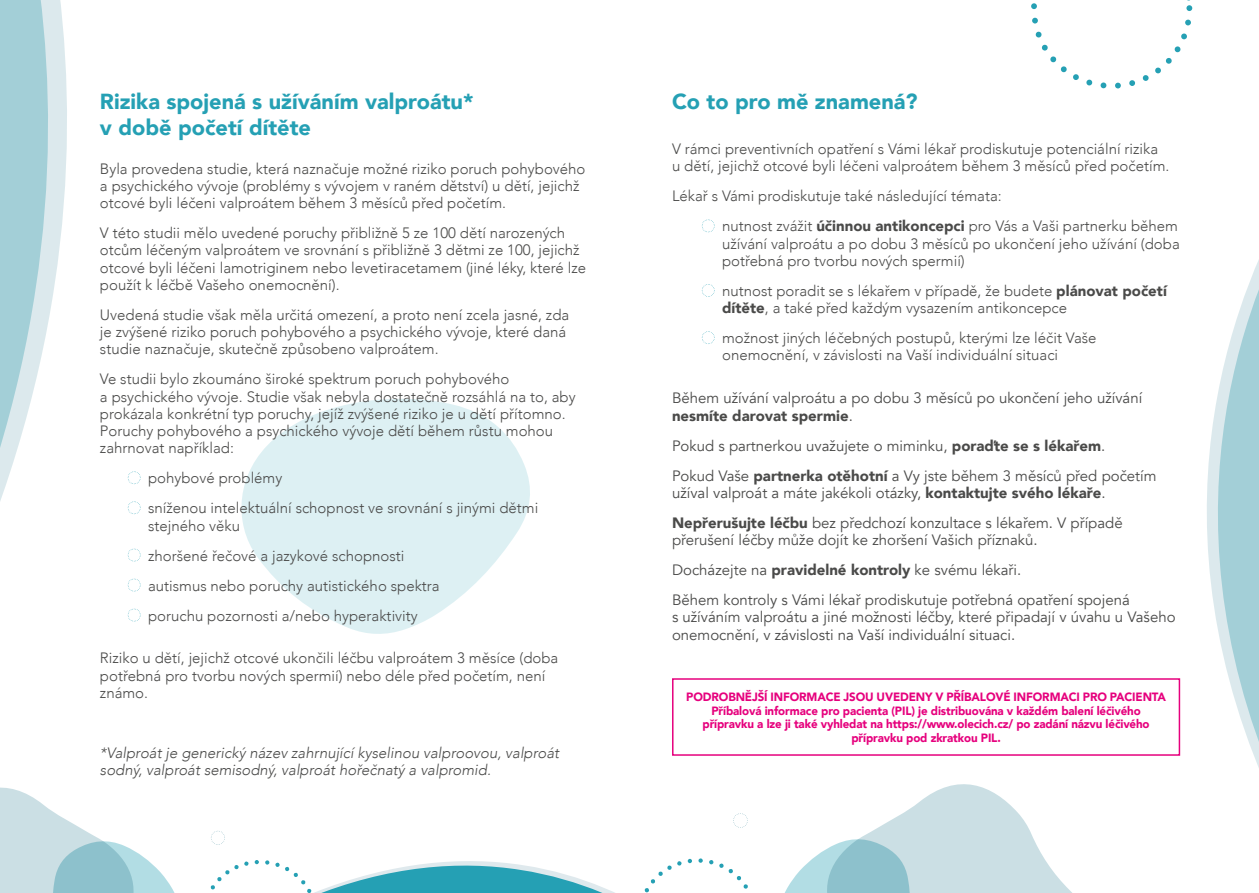
<style>
.page{position:relative;width:1259px;height:893px;background:#fff}
.page>*{position:absolute;margin:0;border:0;box-sizing:border-box;transform-origin:0 0}
.t1{font:900 21.75px/26.1px "Avenir";color:#25a0b4}
.t2{font:300 15px/17.2px "Avenir";color:#4a4a49}
.t3{font:15px/30px "Avenir";color:#4a4a49}
.t4{font:italic 300 15px/17.2px "Avenir";color:#4a4a49}
.t5{font:900 12px/13.5px "Avenir";letter-spacing:-.01em;color:#e6007d;text-align:center;scale:.96 1}
.s1{font-weight:900}
</style>
<div class="page">
<svg style="left:241px;top:399px;width:289px;height:235px;fill:#ddf0f3"></svg>
<svg style="left:0;top:0;width:67px;height:501px"></svg>
<svg style="left:785px;top:784px;width:287px;height:109px"></svg>
<svg style="left:1207px;top:260px;width:52px;height:508px"></svg>
<svg style="left:128px;top:471px;width:13px;height:13px"></svg>
<svg style="left:128px;top:501px;width:13px;height:13px"></svg>
<svg style="left:128px;top:549px;width:13px;height:12px"></svg>
<svg style="left:128px;top:579px;width:13px;height:12px"></svg>
<svg style="left:128px;top:609px;width:13px;height:12px"></svg>
<svg style="left:702px;top:219px;width:12px;height:13px"></svg>
<svg style="left:702px;top:284px;width:12px;height:13px"></svg>
<svg style="left:702px;top:331px;width:12px;height:13px"></svg>
<svg style="left:1031px;top:0;width:161px;height:88px"></svg>
<svg style="left:0;top:787px;width:748px;height:106px"></svg>
<div style="left:672px;top:678px;width:508px;height:78px;border:2px solid #e6007d"></div>
<h1 class="t1" style="left:100px;top:88px;width:375px">Rizika spojená s užíváním valproátu* v době početí dítěte</h1>
<p class="t2" style="left:100px;top:160px;width:487px">Byla provedena studie, která naznačuje možné riziko poruch pohybového a psychického vývoje (problémy s vývojem v raném dětství) u dětí, jejichž otcové byli léčeni valproátem během 3 měsíců před početím.</p>
<p class="t2" style="left:100px;top:224px;width:488px">V této studii mělo uvedené poruchy přibližně 5 ze 100 dětí narozených otcům léčeným valproátem ve srovnání s přibližně 3 dětmi ze 100, jejichž otcové byli léčeni lamotriginem nebo levetiracetamem (jiné léky, které lze použít k léčbě Vašeho onemocnění).</p>
<p class="t2" style="left:100px;top:306px;width:471px">Uvedená studie však měla určitá omezení, a proto není zcela jasné, zda je zvýšené riziko poruch pohybového a psychického vývoje, které daná studie naznačuje, skutečně způsobeno valproátem.</p>
<p class="t2" style="left:100px;top:371px;width:477px">Ve studii bylo zkoumáno široké spektrum poruch pohybového<br>a psychického vývoje. Studie však nebyla dostatečně rozsáhlá na to, aby prokázala konkrétní typ poruchy, jejíž zvýšené riziko je u dětí přítomno.<br>Poruchy pohybového a psychického vývoje dětí během růstu mohou zahrnovat například:</p>
<p class="t2" style="left:148px;top:463px;width:392px;line-height:30px">pohybové problémy<br>sníženou intelektuální schopnost ve srovnání s jinými dětmi</p>
<p class="t2" style="left:148px;top:510px;width:293px;line-height:30px">stejného věku<br>zhoršené řečové a jazykové schopnosti autismus nebo poruchy autistického spektra poruchu pozornosti a/nebo hyperaktivity</p>
<p class="t2" style="left:100px;top:650px;width:460px">Riziko u dětí, jejichž otcové ukončili léčbu valproátem 3 měsíce (doba potřebná pro tvorbu nových spermií) nebo déle před početím, není známo.</p>
<p class="t4" style="left:100px;top:744px;width:461px">*Valproát je generický název zahrnující kyselinou valproovou, valproát sodný, valproát semisodný, valproát hořečnatý a valpromid.</p>
<h1 class="t1" style="left:672px;top:88px;width:247px">Co to pro mě znamená?</h1>
<p class="t2" style="left:672px;top:140px;width:499px">V rámci preventivních opatření s Vámi lékař prodiskutuje potenciální rizika u dětí, jejichž otcové byli léčeni valproátem během 3 měsíců před početím.</p>
<p class="t2" style="left:722px;top:181px;width:457px;line-height:30px;text-indent:-50px">Lékař s Vámi prodiskutuje také následující témata:<br>nutnost zvážit <span class="s1">účinnou antikoncepci</span> pro Vás a Vaši partnerku během</p>
<p class="t2" style="left:722px;top:235px;width:459px">užívání valproátu a po dobu 3 měsíců po ukončení jeho užívání (doba potřebná pro tvorbu nových spermií)</p>
<p class="t2" style="left:722px;top:282px;width:446px">nutnost poradit se s lékařem v případě, že budete <span class="s1">plánovat početí dítěte</span>, a také před každým vysazením antikoncepce</p>
<p class="t2" style="left:722px;top:329px;width:376px">možnost jiných léčebných postupů, kterými lze léčit Vaše onemocnění, v závislosti na Vaší individuální situaci</p>
<p class="t3" style="left:672px;top:390px;width:472px;line-height:17.2px">Během užívání valproátu a po dobu 3 měsíců po ukončení jeho užívání <span class="s1">nesmíte darovat spermie</span>.</p>
<p class="t3" style="left:672px;top:431px;width:486px">Pokud s partnerkou uvažujete o miminku, <span class="s1">poraďte se s lékařem</span>.<br>Pokud Vaše <span class="s1">partnerka otěhotní</span> a Vy jste během 3 měsíců před početím</p>
<p class="t3" style="left:672px;top:478px;width:452px">užíval valproát a máte jakékoli otázky, <span class="s1">kontaktujte svého lékaře</span>.<br><span class="s1">Nepřerušujte léčbu</span> bez předchozí konzultace s lékařem. V případě</p>
<p class="t3" style="left:672px;top:525px;width:459px">přerušení léčby může dojít ke zhoršení Vašich příznaků.<br>Docházejte na <span class="s1">pravidelné kontroly</span> ke svému lékaři.<br>Během kontroly s Vámi lékař prodiskutuje potřebná opatření spojená</p>
<p class="t3" style="left:672px;top:609px;width:505px;line-height:17.2px">s užíváním valproátu a jiné možnosti léčby, které připadají v úvahu u Vašeho onemocnění, v závislosti na Vaší individuální situaci.</p>
<p class="t5" style="left:686px;top:690px;width:501px">PODROBNĚJŠÍ INFORMACE JSOU UVEDENY V PŘÍBALOVÉ INFORMACI PRO PACIENTA Příbalová informace pro pacienta (PIL) je distribuována v každém balení léčivého přípravku a lze ji také vyhledat na https://www.olecich.cz/ po zadání názvu léčivého přípravku pod zkratkou PIL.</p>
</div>
